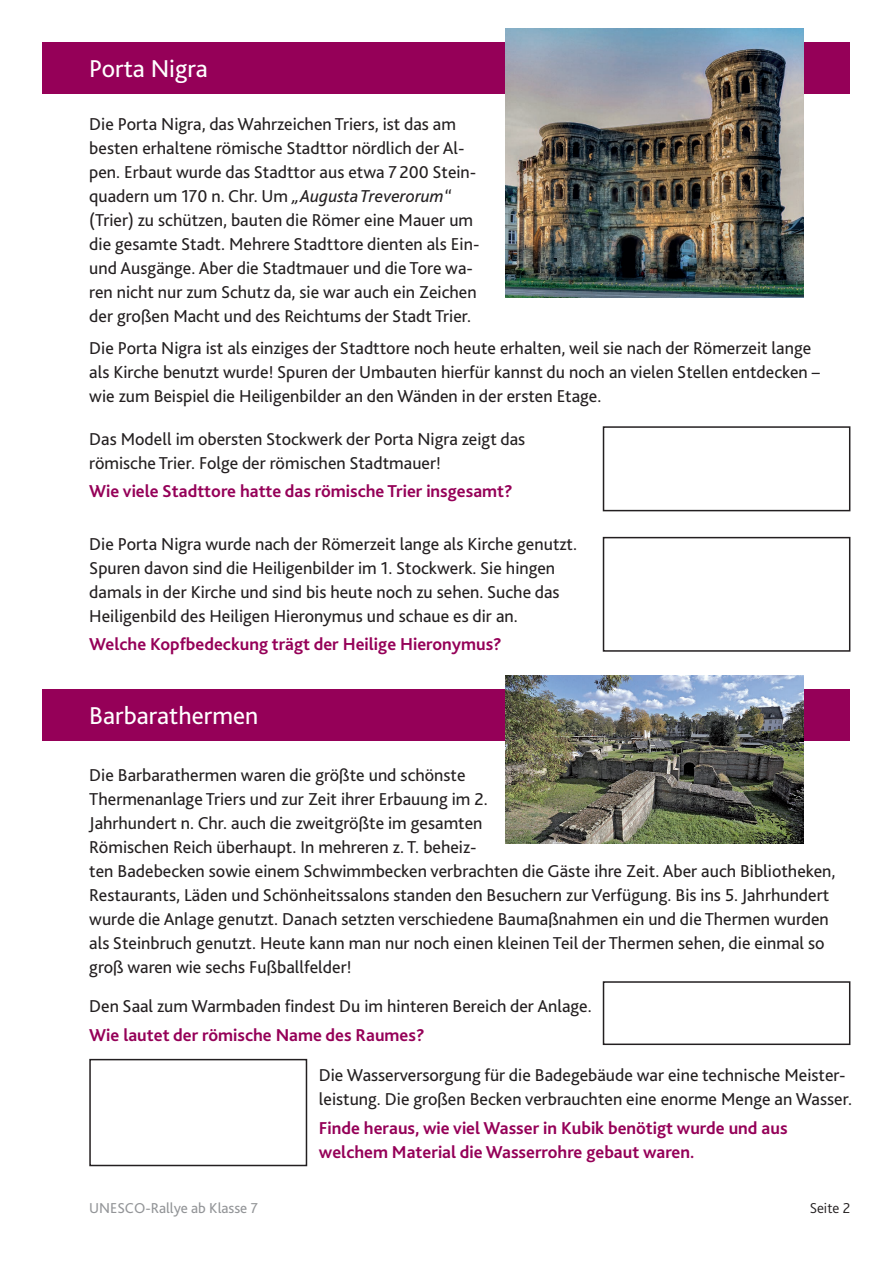
<style>
.page{position:relative;width:893px;height:1263px;background:#fff}
.page>*{position:absolute;margin:0;border:0;box-sizing:border-box;transform-origin:0 0}
.t1{font:25.5px "Bliss 2";color:#fff}
.t2{font:18px/24px "Bliss 2";color:#231f20}
.t3{font:700 18px "Bliss 2";color:#950058}
.t4{font:15px "Bliss 2";color:#939598}
.t5{font:300 15px "Bliss 2";color:#231f20}
.s1{font-style:italic}
</style>
<div class="page">
<div style="left:603px;top:426px;width:247px;height:85px;border:2px solid #231f20"></div>
<div style="left:43px;top:43px;width:807px;height:51px;background:#950058"></div>
<img style="left:505px;top:28px;width:299px;height:270px">
<div style="left:603px;top:537px;width:247px;height:115px;border:2px solid #231f20"></div>
<div style="left:43px;top:689px;width:807px;height:51px;background:#950058"></div>
<img style="left:505px;top:675px;width:299px;height:168px">
<div style="left:603px;top:981px;width:247px;height:64px;border:2px solid #231f20"></div>
<div style="left:89px;top:1059px;width:218px;height:107px;border:2px solid #231f20"></div>
<p class="t1" style="left:89px;top:53px;width:120px">Porta Nigra</p>
<p class="t2" style="left:89px;top:112px;width:392px">Die Porta Nigra, das Wahrzeichen Triers, ist das am besten erhaltene römische Stadttor nördlich der Al&shy;pen. Erbaut wurde das Stadttor aus etwa 7200 Stein&shy;quadern um 170 n. Chr. Um <span class="s1">„Augusta Treverorum“ </span>(Trier) zu schützen, bauten die Römer eine Mauer um die gesamte Stadt. Mehrere Stadttore dienten als Ein&shy;und Ausgänge. Aber die Stadtmauer und die Tore wa&shy;ren nicht nur zum Schutz da, sie war auch ein Zeichen der großen Macht und des Reichtums der Stadt Trier.</p>
<p class="t2" style="left:89px;top:336px;width:723px">Die Porta Nigra ist als einziges der Stadttore noch heute erhalten, weil sie nach der Römerzeit lange</p>
<p class="t2" style="left:89px;top:360px;width:732px">als Kirche benutzt wurde! Spuren der Umbauten hierfür kannst du noch an vielen Stellen entdecken –</p>
<p class="t2" style="left:89px;top:384px;width:514px">wie zum Beispiel die Heiligenbilder an den Wänden in der ersten Etage.</p>
<p class="t2" style="left:89px;top:426px;width:437px">Das Modell im obersten Stockwerk der Porta Nigra zeigt das römische Trier. Folge der römischen Stadtmauer!</p>
<p class="t3" style="left:89px;top:480px;width:425px">Wie viele Stadttore hatte das römische Trier insgesamt?</p>
<p class="t2" style="left:89px;top:531px;width:489px">Die Porta Nigra wurde nach der Römerzeit lange als Kirche genutzt.<br>Spuren davon sind die Heiligenbilder im 1. Stockwerk. Sie hingen damals in der Kirche und sind bis heute noch zu sehen. Suche das Heiligenbild des Heiligen Hieronymus und schaue es dir an.</p>
<p class="t3" style="left:89px;top:633px;width:414px">Welche Kopfbedeckung trägt der Heilige Hieronymus?</p>
<p class="t1" style="left:89px;top:700px;width:170px">Barbarathermen</p>
<p class="t2" style="left:89px;top:762px;width:748px">Die Barbarathermen waren die größte und schönste<br>Thermenanlage Triers und zur Zeit ihrer Erbauung im 2.<br>Jahrhundert n. Chr. auch die zweitgrößte im gesamten<br>Römischen Reich überhaupt. In mehreren z. T. beheiz-<br>ten Badebecken sowie einem Schwimmbecken verbrachten die Gäste ihre Zeit. Aber auch Bibliotheken, Restaurants, Läden und Schönheitssalons standen den Besuchern zur Verfügung. Bis ins 5. Jahrhundert wurde die Anlage genutzt. Danach setzten verschiedene Baumaßnahmen ein und die Thermen wurden als Steinbruch genutzt. Heute kann man nur noch einen kleinen Teil der Thermen sehen, die einmal so groß waren wie sechs Fußballfelder!</p>
<p class="t2" style="left:89px;top:994px;width:504px">Den Saal zum Warmbaden findest Du im hinteren Bereich der Anlage.</p>
<p class="t3" style="left:89px;top:1023px;width:337px">Wie lautet der römische Name des Raumes?</p>
<p class="t2" style="left:319px;top:1063px;width:535px">Die Wasserversorgung für die Badegebäude war eine technische Meister&shy;leistung. Die großen Becken verbrauchten eine enorme Menge an Wasser.</p>
<p class="t3" style="left:319px;top:1116px;width:470px">Finde heraus, wie viel Wasser in Kubik benötigt wurde und aus</p>
<p class="t3" style="left:319px;top:1140px;width:377px">welchem Material die Wasserrohre gebaut waren.</p>
<p class="t4" style="left:89px;top:1198px;width:170px">UNESCO-Rallye ab Klasse 7</p>
<p class="t5" style="left:810px;top:1198px;width:42px">Seite 2</p>
</div>
